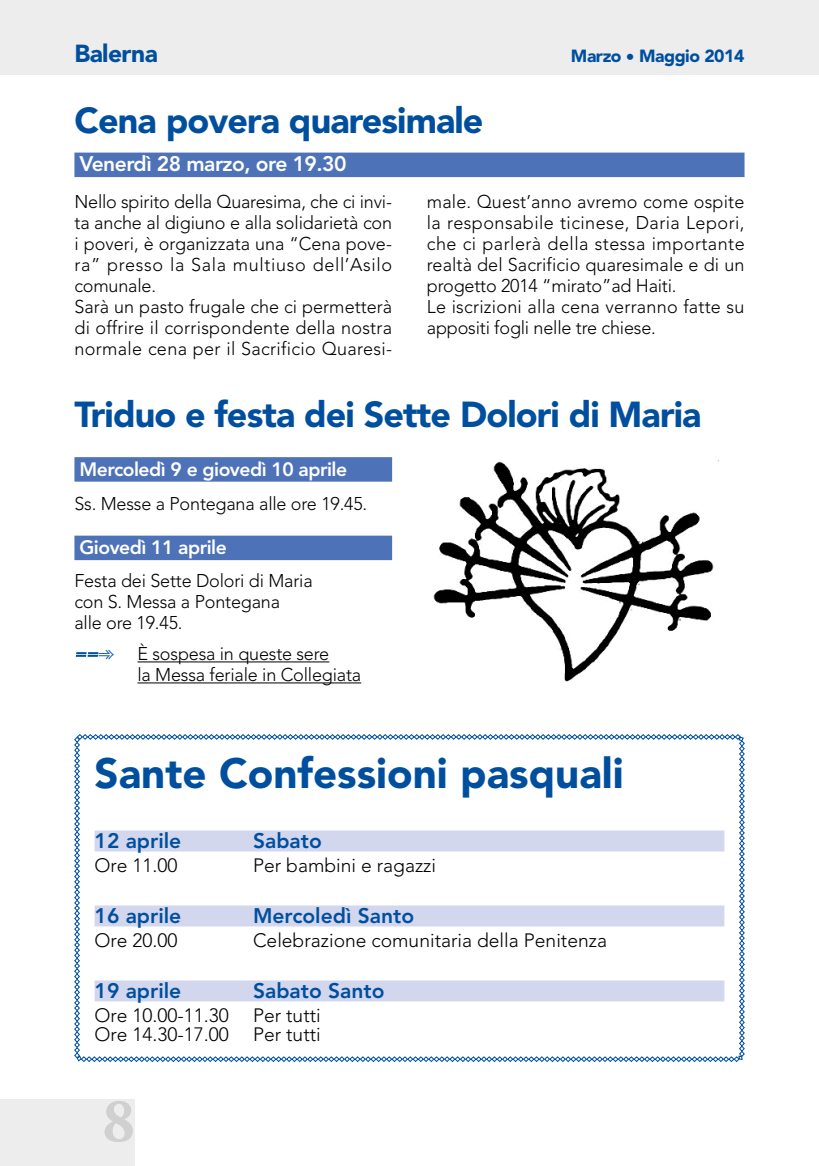
<style>
.page{position:relative;width:819px;height:1166px;background:#fff}
.page>*{position:absolute;margin:0;border:0;box-sizing:border-box;transform-origin:0 0}
.t1{font:700 63px "Adobe Garamond Pro";color:#d0d0d0}
.t2{font:900 42px "Avenir";color:#004f9f}
.t3{font:900 35.88px "Avenir";letter-spacing:-.025em;color:#004f9f}
.t4{font:900 24.5px "Avenir";letter-spacing:-.025em;color:#004f9f}
.t5{font:800 21px "Avenir";color:#004f9f}
.t6{font:800 21px "Avenir";letter-spacing:-.025em;color:#fff}
.t7{font:300 19.25px/19.2px "Avenir";color:#000}
.t8{font:800 19.25px "Avenir";letter-spacing:-.025em;color:#fff}
.t9{font:300 18.38px/21px "Avenir";color:#000}
.t10{font:900 17.5px "Avenir";letter-spacing:-.025em;color:#004f9f}
.s1{font-style:italic;color:#004f9f}
.s2{color:#004f9f}
</style>
<div class="page">
<div style="left:0;top:1099px;width:134px;height:67px;background:#ededed"></div>
<div style="left:0;top:0;width:819px;height:74px;background:#ededed"></div>
<div style="left:74px;top:153px;width:670px;height:24px;background:#4e72b7"></div>
<div style="left:74px;top:457px;width:318px;height:25px;background:#4e72b7"></div>
<div style="left:74px;top:536px;width:318px;height:24px;background:#4e72b7"></div>
<hr style="left:137px;top:661px;width:192px;height:1px;background:#000">
<hr style="left:137px;top:682px;width:224px;height:1px;background:#000">
<svg style="left:76px;top:653px;width:22px;height:3px"></svg>
<img style="left:433px;top:461px;width:281px;height:221px">
<svg style="left:74px;top:734px;width:670px;height:328px"></svg>
<h3 class="t4" style="left:74px;top:38px;width:85px">Balerna</h3>
<p class="t10" style="left:571px;top:45px;width:175px">Marzo • Maggio 2014</p>
<h3 class="t3" style="left:74px;top:98px;width:410px">Cena povera quaresimale</h3>
<p class="t6" style="left:79px;top:151px;width:269px">Venerdì 28 marzo, ore 19.30</p>
<p class="t9" style="left:74px;top:191px;width:319px">Nello spirito della Quaresima, che ci invi&shy;ta anche al digiuno e alla solidarietà con i poveri, è organizzata una “Cena pove&shy;ra” presso la Sala multiuso dell’Asilo comunale.<br>Sarà un pasto frugale che ci permetterà di offrire il corrispondente della nostra normale cena per il Sacrificio Quaresi-</p>
<p class="t9" style="left:427px;top:191px;width:319px">male. Quest’anno avremo come ospite la responsabile ticinese, Daria Lepori, che ci parlerà della stessa importante realtà del Sacrificio quaresimale e di un progetto 2014 “mirato”ad Haiti.<br>Le iscrizioni alla cena verranno fatte su appositi fogli nelle tre chiese.</p>
<h3 class="t3" style="left:74px;top:392px;width:628px">Triduo e festa dei Sette Dolori di Maria</h3>
<p class="t8" style="left:79px;top:458px;width:269px">Mercoledì 9 e giovedì 10 aprile</p>
<p class="t9" style="left:74px;top:494px;width:294px">Ss. Messe a Pontegana alle ore 19.45.</p>
<p class="t8" style="left:79px;top:536px;width:149px">Giovedì 11 aprile</p>
<p class="t9" style="left:74px;top:570px;width:240px">Festa dei Sette Dolori di Maria con S. Messa a Pontegana<br>alle ore 19.45.</p>
<p class="t9" style="left:137px;top:643px;width:225px;text-indent:-63px"><span class="s1">==</span><span class="s2">➾</span> È sospesa in queste sere<br>la Messa feriale in Collegiata</p>
<h2 class="t2" style="left:95px;top:748px;width:530px">Sante Confessioni pasquali</h2>
<p class="t5" style="left:95px;top:828px;width:88px">12 aprile</p>
<p class="t5" style="left:253px;top:828px;width:70px">Sabato</p>
<p class="t7" style="left:95px;top:856px;width:84px">Ore 11.00</p>
<p class="t7" style="left:253px;top:856px;width:184px">Per bambini e ragazzi</p>
<p class="t5" style="left:95px;top:903px;width:88px">16 aprile</p>
<p class="t5" style="left:253px;top:903px;width:163px">Mercoledì Santo</p>
<p class="t7" style="left:95px;top:931px;width:84px">Ore 20.00</p>
<p class="t7" style="left:253px;top:931px;width:355px">Celebrazione comunitaria della Penitenza</p>
<p class="t5" style="left:95px;top:978px;width:88px">19 aprile</p>
<p class="t5" style="left:253px;top:978px;width:133px">Sabato Santo</p>
<p class="t7" style="left:95px;top:1006px;width:228px">Ore 10.00-11.30 Per tutti<br>Ore 14.30-17.00 Per tutti</p>
<h1 class="t1" style="left:102px;top:1084px;width:34px">8</h1>
</div>
